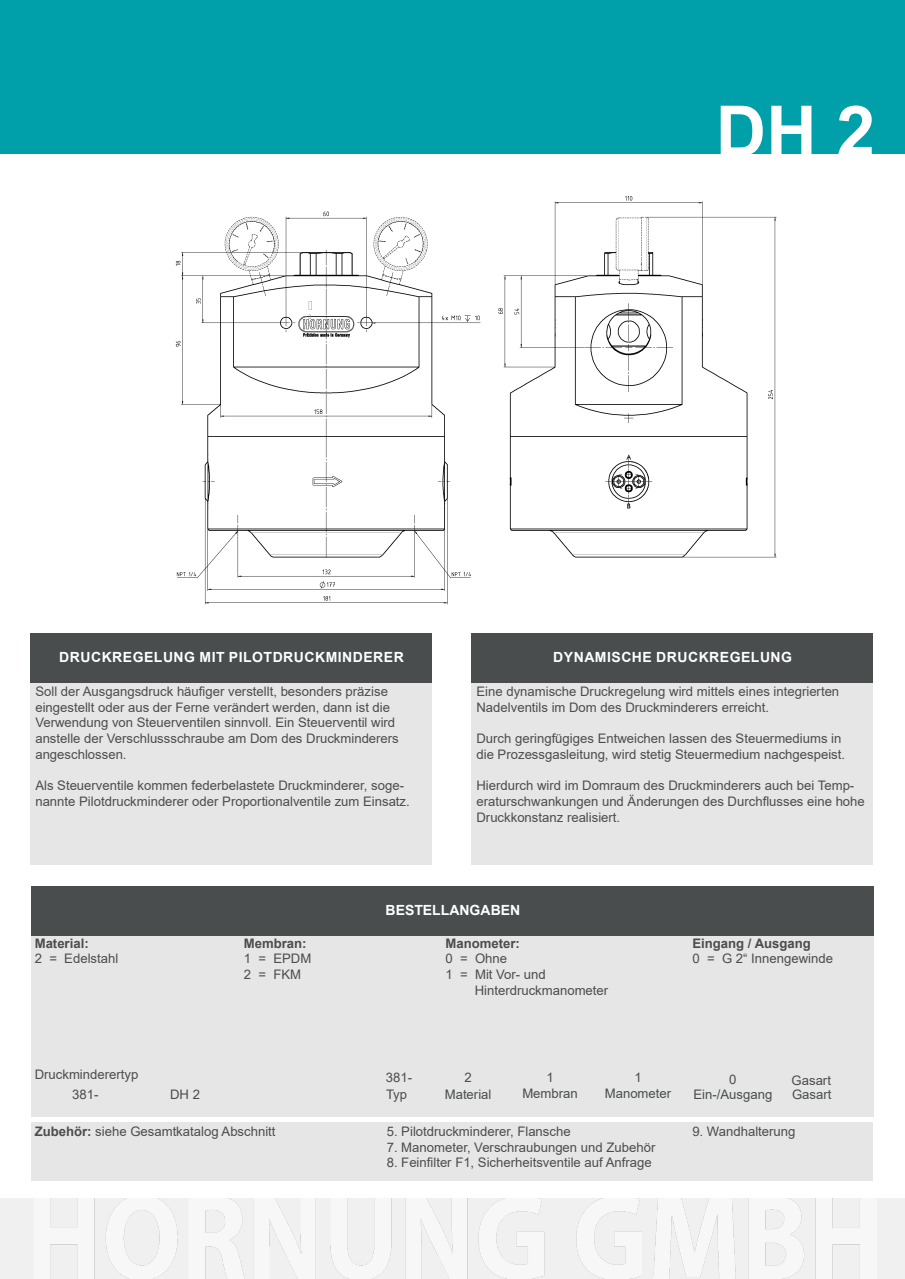
<style>
.page{position:relative;width:905px;height:1279px;background:#fff}
.page>*{position:absolute;margin:0;border:0;box-sizing:border-box;transform-origin:0 0}
.t1{font:700 70px "Arial";color:#fff}
.t2{font:700 14px "Arial";letter-spacing:.035em;color:#fff}
.t3{font:700 14px "Arial";color:#fff}
.t4{font:13.12px/15.8px "Arial";color:#4c4c4c}
.t5{font:13.12px "Arial";color:#4a4d4d}
.t6{font:700 13.12px "Arial";color:#4c4c4c}
.s1{font-weight:700}
</style>
<div class="page">
<div style="left:0;top:0;width:904px;height:153px;background:#00a0ab"></div>
<div style="left:31px;top:885px;width:842px;height:231px;background:#e6e6e6"></div>
<div style="left:31px;top:885px;width:842px;height:50px;background:#4a4d4d"></div>
<div style="left:0;top:1198px;width:904px;height:80px;background:#f0f0f0"></div>
<div style="left:31px;top:1121px;width:842px;height:59px;background:#e6e6e6"></div>
<img style="left:50px;top:1198px;width:810px;height:80px">
<div style="left:31px;top:633px;width:401px;height:231px;background:#e6e6e6"></div>
<div style="left:31px;top:633px;width:401px;height:50px;background:#4a4d4d"></div>
<div style="left:471px;top:633px;width:401px;height:231px;background:#e6e6e6"></div>
<div style="left:471px;top:633px;width:401px;height:50px;background:#4a4d4d"></div>
<img style="left:175px;top:196px;width:602px;height:409px">
<p class="t1" style="left:715px;top:82px;width:161px">DH 2</p>
<p class="t2" style="left:59px;top:647px;width:346px">DRUCKREGELUNG MIT PILOTDRUCKMINDERER</p>
<p class="t2" style="left:553px;top:647px;width:240px">DYNAMISCHE DRUCKREGELUNG</p>
<p class="t4" style="left:35px;top:683px;width:354px">Soll der Ausgangsdruck häufiger verstellt, besonders präzise</p>
<p class="t4" style="left:35px;top:699px;width:356px">eingestellt oder aus der Ferne verändert werden, dann ist die</p>
<p class="t4" style="left:35px;top:714px;width:361px">Verwendung von Steuerventilen sinnvoll. Ein Steuerventil wird</p>
<p class="t4" style="left:35px;top:730px;width:365px">anstelle der Verschlussschraube am Dom des Druckminderers</p>
<p class="t4" style="left:35px;top:746px;width:93px">angeschlossen.</p>
<p class="t4" style="left:35px;top:777px;width:376px">Als Steuerventile kommen federbelastete Druckminderer, soge&shy;nannte Pilotdruckminderer oder Proportionalventile zum Einsatz.</p>
<p class="t4" style="left:476px;top:683px;width:364px">Eine dynamische Druckregelung wird mittels eines integrierten</p>
<p class="t4" style="left:476px;top:699px;width:294px">Nadelventils im Dom des Druckminderers erreicht.</p>
<p class="t4" style="left:476px;top:730px;width:366px">Durch geringfügiges Entweichen lassen des Steuermediums in</p>
<p class="t4" style="left:476px;top:746px;width:370px">die Prozessgasleitung, wird stetig Steuermedium nachgespeist.</p>
<p class="t4" style="left:476px;top:777px;width:390px">Hierdurch wird im Domraum des Druckminderers auch bei Temp&shy;eraturschwankungen und Änderungen des Durchflusses eine hohe</p>
<p class="t4" style="left:476px;top:809px;width:145px">Druckkonstanz realisiert.</p>
<p class="t6" style="left:35px;top:933px;width:55px">Material:</p>
<p class="t4" style="left:35px;top:950px;width:85px">2 = Edelstahl</p>
<p class="t6" style="left:244px;top:933px;width:64px">Membran:</p>
<p class="t4" style="left:244px;top:950px;width:69px">1 = EPDM</p>
<p class="t4" style="left:244px;top:966px;width:59px">2 = FKM</p>
<p class="t3" style="left:385px;top:900px;width:136px">BESTELLANGABEN</p>
<p class="t6" style="left:445px;top:933px;width:76px">Manometer:</p>
<p class="t4" style="left:445px;top:950px;width:63px">0 = Ohne</p>
<p class="t4" style="left:445px;top:966px;width:102px">1 = Mit Vor- und</p>
<p class="t4" style="left:474px;top:982px;width:135px">Hinterdruckmanometer</p>
<p class="t6" style="left:692px;top:933px;width:120px">Eingang / Ausgang</p>
<p class="t4" style="left:692px;top:950px;width:142px">0 = G 2“ Innengewinde</p>
<p class="t5" style="left:35px;top:1065px;width:105px">Druckminderertyp</p>
<p class="t5" style="left:386px;top:1067px;width:28px">381-</p>
<p class="t5" style="left:386px;top:1085px;width:23px">Typ</p>
<p class="t5" style="left:72px;top:1084px;width:28px">381-</p>
<p class="t5" style="left:170px;top:1084px;width:31px">DH 2</p>
<p class="t5" style="left:464px;top:1067px;width:9px">2</p>
<p class="t5" style="left:444px;top:1084px;width:48px">Material</p>
<p class="t5" style="left:546px;top:1067px;width:9px">1</p>
<p class="t5" style="left:522px;top:1084px;width:57px">Membran</p>
<p class="t5" style="left:634px;top:1067px;width:9px">1</p>
<p class="t5" style="left:729px;top:1070px;width:9px">0</p>
<p class="t5" style="left:791px;top:1071px;width:41px">Gasart</p>
<p class="t5" style="left:604px;top:1084px;width:68px">Manometer</p>
<p class="t5" style="left:693px;top:1085px;width:80px">Ein-/Ausgang</p>
<p class="t5" style="left:792px;top:1085px;width:41px">Gasart</p>
<p class="t5" style="left:35px;top:1122px;width:242px"><span class="s1">Zubehör:</span> siehe Gesamtkatalog Abschnitt</p>
<p class="t5" style="left:386px;top:1122px;width:185px">5. Pilotdruckminderer, Flansche</p>
<p class="t5" style="left:692px;top:1122px;width:105px">9. Wandhalterung</p>
<p class="t5" style="left:386px;top:1137px;width:270px">7. Manometer, Verschraubungen und Zubehör</p>
<p class="t5" style="left:386px;top:1153px;width:266px">8. Feinfilter F1, Sicherheitsventile auf Anfrage</p>
</div>
